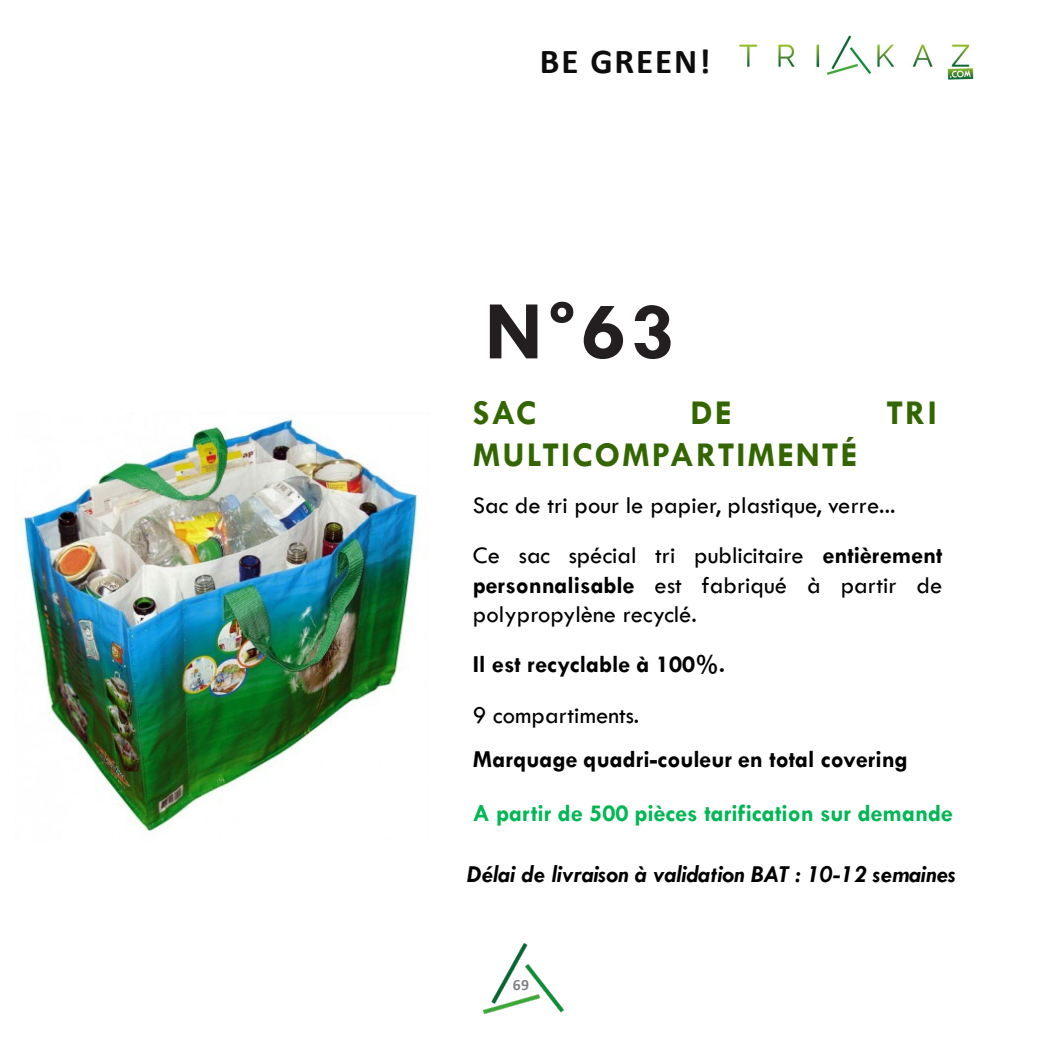
<style>
.page{position:relative;width:1042px;height:1043px;background:#fff}
.page>*{position:absolute;margin:0;border:0;box-sizing:border-box;transform-origin:0 0}
.t1{font:700 84px "Tw Cen";color:#231f20}
.t2{font:700 35px "Tw Cen";letter-spacing:.055em;color:#360}
.t3{font:700 35px "Calibri";letter-spacing:.05em;color:#0d0d0d}
.t4{font:24.5px/29.4px "Tw Cen";letter-spacing:.005em;color:#000;text-align:justify}
.t5{font:700 24.5px "Tw Cen";color:#000}
.t6{font:italic 700 24.5px "Tw Cen";color:#000}
.t7{font:700 24.5px "Tw Cen";color:#00b754}
.t8{font:700 15.75px "Calibri";color:#808285}
.s1{font-family:"Calibri"}
.s2{font-weight:700}
</style>
<div class="page">
<img style="left:23px;top:417px;width:396px;height:415px">
<img style="left:739px;top:35px;width:235px;height:45px">
<img style="left:483px;top:943px;width:80px;height:70px">
<p class="t3" style="left:540px;top:37px;width:172px">BE GREEN!</p>
<p class="t1" style="left:485px;top:281px;width:192px">N<span class="s1">°</span>63</p>
<p class="t2" style="left:473px;top:391px;width:65px">SAC</p>
<p class="t2" style="left:690px;top:391px;width:43px">DE</p>
<p class="t2" style="left:886px;top:391px;width:52px">TRI</p>
<p class="t2" style="left:473px;top:433px;width:386px">MULTICOMPARTIMENTÉ</p>
<p class="t4" style="left:473px;top:490px;width:424px">Sac de tri pour le papier, plastique, verre...</p>
<p class="t4" style="left:472px;top:540px;width:471px">Ce sac spécial tri publicitaire <span class="s2">entièrement personnalisable</span> est fabriqué à partir de polypropylène recyclé.</p>
<p class="t5" style="left:473px;top:649px;width:254px">Il est recyclable à 100%.</p>
<p class="t4" style="left:473px;top:700px;width:168px">9 compartiments.</p>
<p class="t5" style="left:473px;top:744px;width:436px">Marquage quadri-couleur en total covering</p>
<p class="t7" style="left:473px;top:798px;width:481px">A partir de 500 pièces tarification sur demande</p>
<p class="t6" style="left:467px;top:859px;width:490px">Délai de livraison à validation BAT : 10-12 semaines</p>
<p class="t8" style="left:512px;top:973px;width:18px">69</p>
</div>
